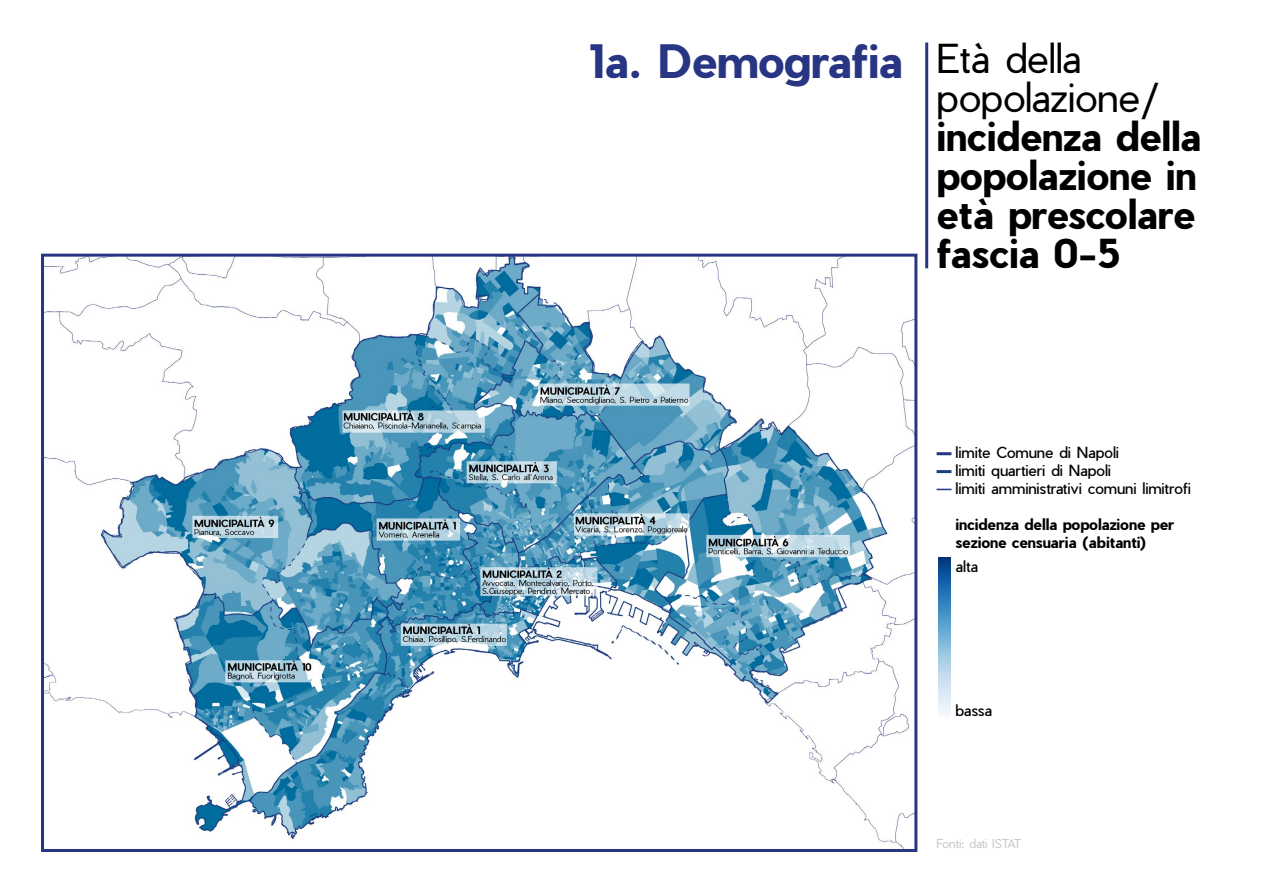
<style>
.page{position:relative;width:1263px;height:893px;background:#fff}
.page>*{position:absolute;margin:0;border:0;box-sizing:border-box;transform-origin:0 0}
.t1{font:700 45px "Pier Sans";letter-spacing:-.005em;color:#283583}
.t2{font:700 39px/39px "Pier Sans";color:#000}
.t3{font:300 39px/39px "Pier Sans";letter-spacing:-.015em;color:#000}
.t4{font:15px/18px "Pier Sans";color:#000}
.t5{font:700 15px/18px "Pier Sans";color:#000}
.t6{font:300 12px "Pier Sans";letter-spacing:-.015em;color:#c8c8c8}
</style>
<div class="page">
<img style="left:45px;top:258px;width:868px;height:590px">
<div style="left:41px;top:254px;width:876px;height:598px;border:3px solid #283583"></div>
<hr style="left:925px;top:43px;width:3px;height:225px;background:#283583">
<hr style="left:936px;top:452px;width:15px;height:3px;background:#273582">
<hr style="left:936px;top:470px;width:15px;height:3px;background:#1c3f84">
<svg style="left:936px;top:489px;width:15px;height:1px"></svg>
<img style="left:938px;top:557px;width:12px;height:158px">
<h1 class="t1" style="left:589px;top:30px;width:315px">1a. Demografia</h1>
<h2 class="t3" style="left:936px;top:39px;width:224px">Età della popolazione/</h2>
<h2 class="t2" style="left:936px;top:117px;width:266px">incidenza della popolazione in età prescolare fascia 0-5</h2>
<p class="t4" style="left:955px;top:444px;width:237px">limite Comune di Napoli<br>limiti quartieri di Napoli<br>limiti amministrativi comuni limitrofi</p>
<p class="t5" style="left:955px;top:516px;width:220px">incidenza della popolazione per sezione censuaria (abitanti)</p>
<p class="t4" style="left:955px;top:558px;width:24px">alta</p>
<p class="t4" style="left:955px;top:702px;width:38px">bassa</p>
<p class="t6" style="left:936px;top:835px;width:86px">Fonti: dati ISTAT</p>
</div>
